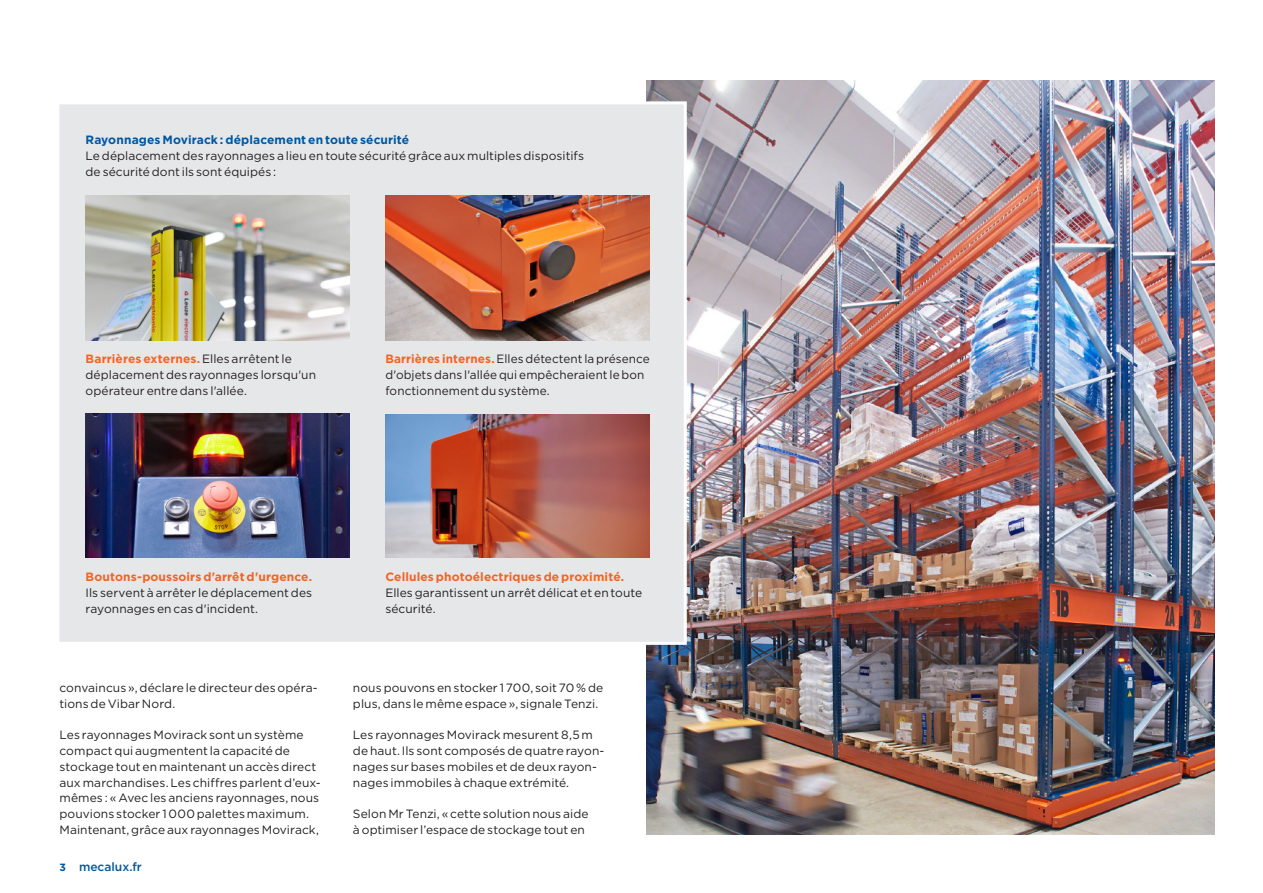
<style>
.page{position:relative;width:1263px;height:893px;background:#fff}
.page>*{position:absolute;margin:0;border:0;box-sizing:border-box;transform-origin:0 0}
.t1{font:12px/15.8px "Gotham";letter-spacing:.005em;color:#231f20}
.t2{font:700 12px "Gotham";letter-spacing:.01em;color:#f36421}
.t3{font:700 12px "Gotham";letter-spacing:.01em;color:#01579f}
.t4{font:500 12px "Gotham";color:#01579f}
.s1{font-weight:700;color:#f36421}
.s2{font-weight:700;font-size:10.5px}
</style>
<div class="page">
<img style="left:646px;top:81px;width:568px;height:753px">
<div style="left:56px;top:101px;width:631px;height:544px;background:#e6e7e9;border:3px solid #fff"></div>
<img style="left:385px;top:414px;width:264px;height:144px">
<img style="left:385px;top:196px;width:264px;height:144px">
<img style="left:86px;top:413px;width:263px;height:145px">
<img style="left:86px;top:196px;width:263px;height:144px">
<p class="t3" style="left:86px;top:132px;width:325px">Rayonnages Movirack : déplacement en toute sécurité</p>
<p class="t1" style="left:86px;top:148px;width:500px">Le déplacement des rayonnages a lieu en toute sécurité grâce aux multiples dispositifs de sécurité dont ils sont équipés :</p>
<p class="t1" style="left:86px;top:351px;width:232px"><span class="s1">Barrières externes.</span> Elles arrêtent le déplacement des rayonnages lorsqu'un opérateur entre dans l'allée.</p>
<p class="t1" style="left:385px;top:351px;width:266px"><span class="s1">Barrières internes.</span> Elles détectent la présence d'objets dans l'allée qui empêcheraient le bon fonctionnement du système.</p>
<p class="t2" style="left:86px;top:569px;width:228px">Boutons-poussoirs d'arrêt d'urgence.</p>
<p class="t1" style="left:86px;top:585px;width:228px">Ils servent à arrêter le déplacement des rayonnages en cas d'incident.</p>
<p class="t1" style="left:60px;top:680px;width:260px">convaincus », déclare le directeur des opéra&shy;tions de Vibar Nord.</p>
<p class="t1" style="left:60px;top:727px;width:263px">Les rayonnages Movirack sont un système compact qui augmentent la capacité de stockage tout en maintenant un accès direct aux marchandises. Les chiffres parlent d’eux&shy;mêmes : « Avec les anciens rayonnages, nous pouvions stocker 1 000 palettes maximum.<br>Maintenant, grâce aux rayonnages Movirack,</p>
<p class="t4" style="left:60px;top:859px;width:84px"><span class="s2">3</span> mecalux.fr</p>
<p class="t2" style="left:385px;top:569px;width:240px">Cellules photoélectriques de proximité.</p>
<p class="t1" style="left:385px;top:585px;width:258px">Elles garantissent un arrêt délicat et en toute sécurité.</p>
<p class="t1" style="left:353px;top:680px;width:252px">nous pouvons en stocker 1 700, soit 70 % de plus, dans le même espace », signale Tenzi.</p>
<p class="t1" style="left:353px;top:727px;width:253px">Les rayonnages Movirack mesurent 8,5 m de haut. Ils sont composés de quatre rayon&shy;nages sur bases mobiles et de deux rayon&shy;nages immobiles à chaque extrémité.</p>
<p class="t1" style="left:353px;top:806px;width:237px">Selon Mr Tenzi, « cette solution nous aide à optimiser l’espace de stockage tout en</p>
</div>
